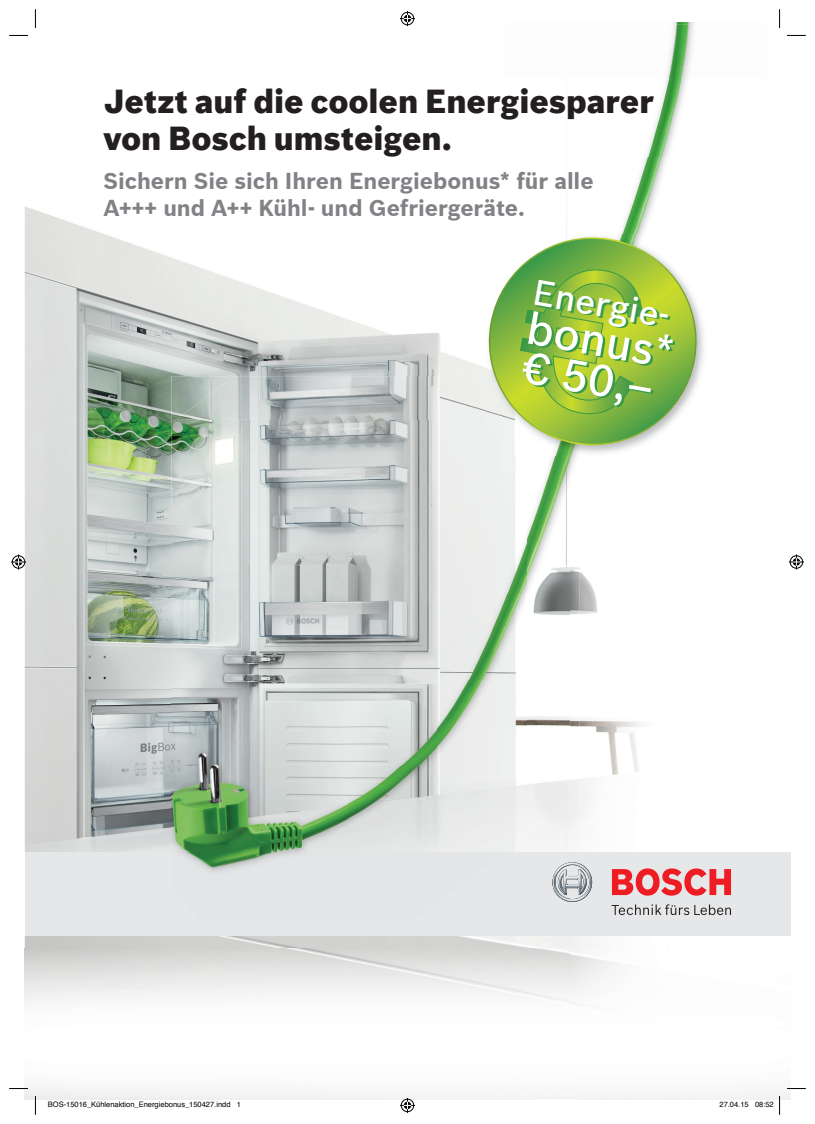
<style>
.page{position:relative;width:815px;height:1124px;background:#fff}
.page>*{position:absolute;margin:0;border:0;box-sizing:border-box;transform-origin:0 0}
.t1{font:500 43.62px/39.2px "Bosch Sans";color:#fff}
.t2{font:500 34.88px "Bosch Sans";color:#fff}
.t3{font:900 32.5px/37.5px "Bosch Sans";color:#231f20}
.t4{font:700 22.5px/27.5px "Bosch Sans";color:#808285}
.t5{font:7.5px "Helvetica";color:#000}
</style>
<div class="page">
<img style="left:25px;top:206px;width:545px;height:742px">
<img style="left:10px;top:948px;width:32px;height:167px">
<img style="left:779px;top:1089px;width:26px;height:26px">
<img style="left:42px;top:1098px;width:713px;height:15px">
<img style="left:577px;top:1076px;width:213px;height:22px">
<img style="left:286px;top:26px;width:219px;height:218px">
<img style="left:790px;top:569px;width:7px;height:367px">
<img style="left:580px;top:572px;width:60px;height:248px">
<div style="left:25px;top:852px;width:765px;height:83px;background:#e6e7e9"></div>
<svg style="left:612px;top:904px;width:119px;height:10px"></svg>
<svg style="left:612px;top:868px;width:119px;height:27px"></svg>
<img style="left:171px;top:376px;width:5px;height:43px">
<img style="left:531px;top:835px;width:39px;height:17px">
<img style="left:526px;top:835px;width:5px;height:17px">
<svg style="left:552px;top:862px;width:40px;height:39px"></svg>
<img style="left:171px;top:419px;width:355px;height:433px">
<img style="left:526px;top:456px;width:44px;height:379px">
<img style="left:176px;top:376px;width:305px;height:43px">
<img style="left:570px;top:456px;width:10px;height:346px">
<img style="left:180px;top:852px;width:74px;height:20px">
<img style="left:254px;top:852px;width:48px;height:12px">
<img style="left:668px;top:25px;width:26px;height:44px">
<img style="left:505px;top:206px;width:29px;height:29px">
<img style="left:534px;top:206px;width:36px;height:29px">
<img style="left:673px;top:22px;width:21px;height:3px">
<img style="left:620px;top:69px;width:69px;height:165px">
<img style="left:486px;top:453px;width:84px;height:3px">
<svg style="left:481px;top:235px;width:223px;height:218px"></svg>
<svg style="left:520px;top:267px;width:124px;height:149px;background:#95c039"></svg>
<svg style="left:9px;top:35px;width:19px;height:1px"></svg>
<svg style="left:787px;top:35px;width:19px;height:1px"></svg>
<svg style="left:9px;top:1087px;width:19px;height:2px"></svg>
<svg style="left:787px;top:1087px;width:19px;height:2px"></svg>
<svg style="left:35px;top:9px;width:1px;height:19px"></svg>
<svg style="left:35px;top:1095px;width:1px;height:19px"></svg>
<svg style="left:779px;top:9px;width:1px;height:19px"></svg>
<svg style="left:400px;top:11px;width:15px;height:15px"></svg>
<svg style="left:400px;top:1097px;width:15px;height:15px"></svg>
<svg style="left:11px;top:554px;width:15px;height:15px"></svg>
<svg style="left:789px;top:554px;width:15px;height:15px"></svg>
<svg style="left:48px;top:1100px;width:183px;height:9px"></svg>
<svg style="left:237px;top:1101px;width:3px;height:6px"></svg>
<svg style="left:719px;top:1101px;width:30px;height:6px"></svg>
<svg style="left:755px;top:1095px;width:25px;height:19px"></svg>
<h3 class="t3" style="left:103px;top:82px;width:552px">Jetzt auf die coolen Energiesparer von Bosch umsteigen.</h3>
<p class="t4" style="left:103px;top:166px;width:492px">Sichern Sie sich Ihren Energiebonus* für alle<br>A+++ und A++ Kühl- und Gefriergeräte.</p>
<h2 class="t2" style="left:537px;top:270px;width:146px;rotate:10deg">Energie-</h2>
<h1 class="t1" style="left:531px;top:307px;width:150px;rotate:10deg">bonus* € 50,–</h1>
<p class="t5" style="left:48px;top:1098px;width:195px">BOS-15016_Kühlenaktion_Energiebonus_150427.indd 1</p>
<p class="t5" style="left:720px;top:1098px;width:56px">27.04.15 08:52</p>
</div>
